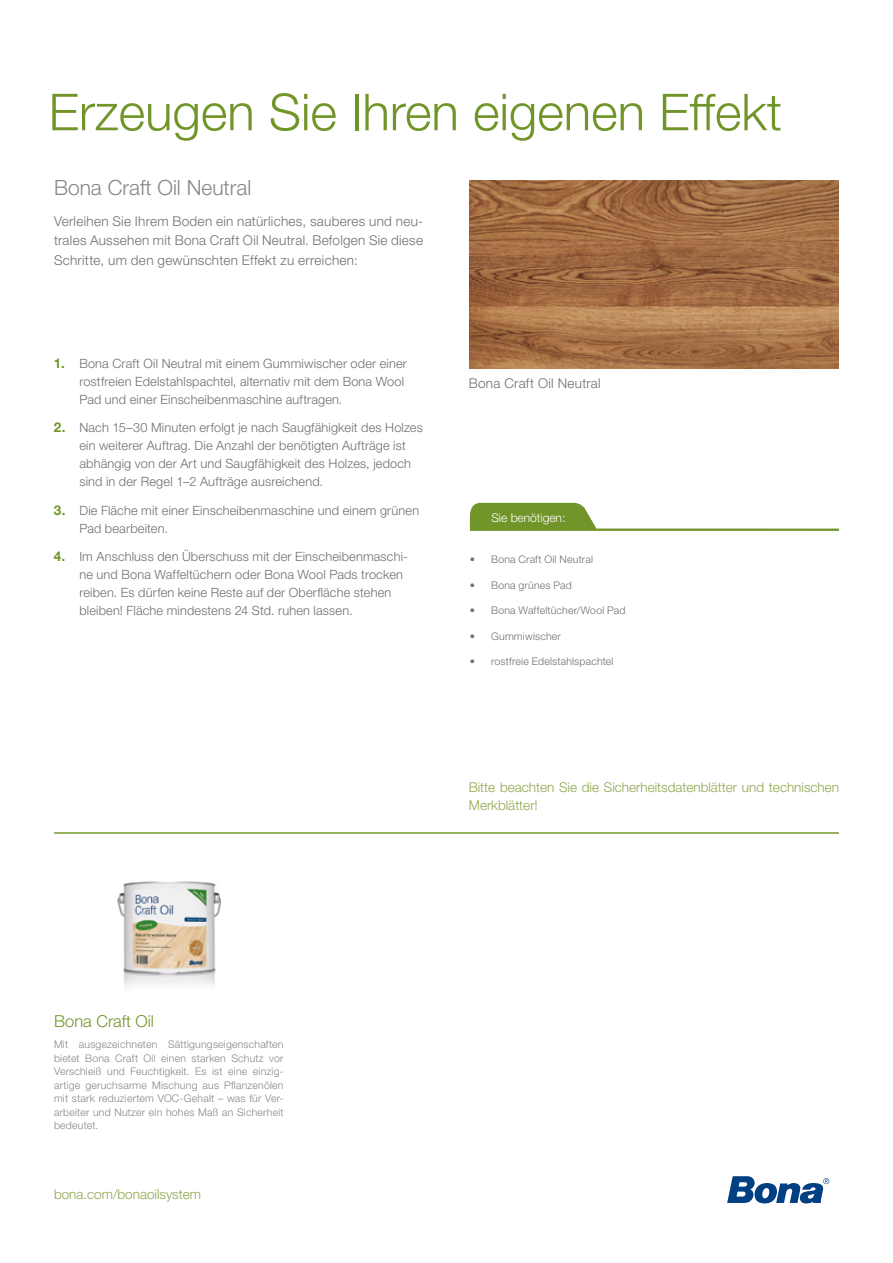
<style>
.page{position:relative;width:893px;height:1263px;background:#fff}
.page>*{position:absolute;margin:0;border:0;box-sizing:border-box;transform-origin:0 0}
.t1{font:300 51px "Helvetica Neue LT Std";color:#719529}
.t2{font:300 21px "Helvetica Neue LT Std";color:#878786}
.t3{font:300 16.5px "Helvetica Neue LT Std";color:#719529}
.t4{font:300 13.5px/19.5px "Helvetica Neue LT Std";letter-spacing:.02em;color:#6f6f6e;text-align:justify}
.t5{font:300 13.5px/18px "Helvetica Neue LT Std";color:#90a74e}
.t6{font:300 12.75px/18px "Helvetica Neue LT Std";letter-spacing:.015em;color:#6f6f6e}
.t7{font:300 12px "Helvetica Neue LT Std";color:#fff}
.t8{font:300 10.5px/13.5px "Helvetica Neue LT Std";letter-spacing:.02em;color:#878786;text-align:justify}
.t9{font:300 10.5px "Helvetica Neue LT Std";letter-spacing:.02em;color:#6f6f6e}
.s1{font-weight:700;font-size:13.5px;color:#719529}
</style>
<div class="page">
<img style="left:470px;top:180px;width:369px;height:189px">
<svg style="left:727px;top:1176px;width:102px;height:27px"></svg>
<hr style="left:54px;top:832px;width:785px;height:2px;background:#719529">
<img style="left:117px;top:881px;width:104px;height:106px">
<svg style="left:469px;top:503px;width:370px;height:28px"></svg>
<h1 class="t1" style="left:49px;top:81px;width:735px">Erzeugen Sie Ihren eigenen Effekt</h1>
<h2 class="t2" style="left:54px;top:175px;width:199px">Bona Craft Oil Neutral</h2>
<p class="t4" style="left:54px;top:211px;width:371px">Verleihen Sie Ihrem Boden ein natürliches, sauberes und neu&shy;trales Aussehen mit Bona Craft Oil Neutral. Befolgen Sie diese Schritte, um den gewünschten Effekt zu erreichen:</p>
<p class="t6" style="left:79px;top:354px;width:329px;text-indent:-26px"><span class="s1">1.</span> Bona Craft Oil Neutral mit einem Gummiwischer oder einer rostfreien Edelstahlspachtel, alternativ mit dem Bona Wool<br>Pad und einer Einscheibenmaschine auftragen.</p>
<p class="t6" style="left:79px;top:418px;width:345px;text-indent:-26px"><span class="s1">2.</span> Nach 15–30 Minuten erfolgt je nach Saugfähigkeit des Holzes ein weiterer Auftrag. Die Anzahl der benötigten Aufträge ist abhängig von der Art und Saugfähigkeit des Holzes, jedoch sind in der Regel 1–2 Aufträge ausreichend.</p>
<p class="t6" style="left:79px;top:501px;width:341px;text-indent:-26px"><span class="s1">3.</span> Die Fläche mit einer Einscheibenmaschine und einem grünen<br>Pad bearbeiten.</p>
<p class="t6" style="left:79px;top:547px;width:330px;text-indent:-26px"><span class="s1">4.</span> Im Anschluss den Überschuss mit der Einscheibenmaschi&shy;ne und Bona Waffeltüchern oder Bona Wool Pads trocken reiben. Es dürfen keine Reste auf der Oberfläche stehen bleiben! Fläche mindestens 24 Std. ruhen lassen.</p>
<p class="t4" style="left:469px;top:374px;width:133px">Bona Craft Oil Neutral</p>
<p class="t7" style="left:491px;top:510px;width:76px">Sie benötigen:</p>
<p class="t9" style="left:470px;top:553px;width:125px">• Bona Craft Oil Neutral</p>
<p class="t9" style="left:470px;top:579px;width:103px">• Bona grünes Pad</p>
<p class="t9" style="left:470px;top:604px;width:157px">• Bona Waffeltücher/Wool Pad</p>
<p class="t9" style="left:470px;top:630px;width:93px">• Gummiwischer</p>
<p class="t9" style="left:470px;top:655px;width:145px">• rostfreie Edelstahlspachtel</p>
<p class="t5" style="left:469px;top:778px;width:372px">Bitte beachten Sie die Sicherheitsdatenblätter und technischen<br>Merkblätter!</p>
<p class="t3" style="left:54px;top:1011px;width:101px">Bona Craft Oil</p>
<p class="t8" style="left:54px;top:1037px;width:231px">Mit ausgezeichneten Sättigungseigenschaften bietet Bona Craft Oil einen starken Schutz vor Verschleiß und Feuchtigkeit. Es ist eine einzig&shy;artige geruchsarme Mischung aus Pflanzenölen mit stark reduziertem VOC-Gehalt – was für Ver&shy;arbeiter und Nutzer ein hohes Maß an Sicherheit bedeutet.</p>
<p class="t5" style="left:54px;top:1185px;width:149px">bona.com/bonaoilsystem</p>
</div>
